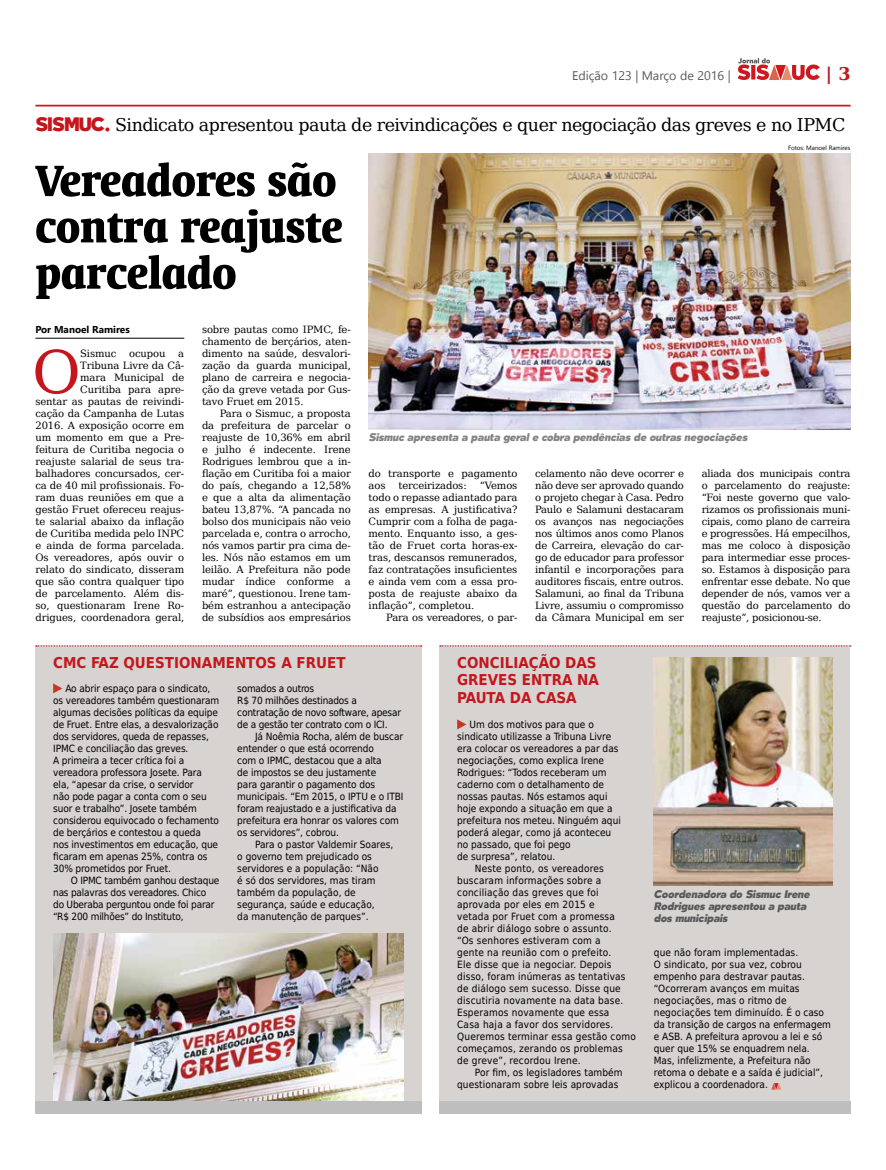
<style>
.page{position:relative;width:886px;height:1170px;background:#fff}
.page>*{position:absolute;margin:0;border:0;box-sizing:border-box;transform-origin:0 0}
.t1{font:59.38px "DejaVu Serif";color:#c4161c}
.t2{font:700 condensed 50px/46.2px "Oranda BT";color:#000}
.t3{font:17.5px "DejaVu Serif";letter-spacing:-.03em;color:#000}
.t4{font:700 17.5px "DejaVu Serif";color:#c4161c}
.t5{font:700 15px/17.5px "DejaVu Sans Condensed";color:#c4161c}
.t6{font:12.5px "Khmer UI";color:#58595b}
.t7{font:10px/12px "DejaVu Serif";letter-spacing:-.01em;color:#000;text-align:justify}
.t8{font:10px/12px "DejaVu Sans Condensed";color:#000}
.t9{font:10px "DejaVu Sans Condensed";letter-spacing:.02em;color:#000}
.t10{font:10px/12px "DejaVu Sans Condensed";letter-spacing:-.02em;color:#000}
.t11{font:italic 900 10px/12px "Tabarra";letter-spacing:-.225em;color:#58595b}
.t12{font:italic 900 10px "Tabarra";letter-spacing:-.225em;color:#808285}
.t13{font:700 10px "Khmer UI";color:#000}
.t14{font:6.25px "Khmer UI";color:#000}
.s1{font-family:"Tabarra";font-weight:900;color:#c4161c}
</style>
<div class="page">
<svg style="left:737px;top:58px;width:83px;height:22px"></svg>
<div style="left:35px;top:645px;width:386px;height:456px;background:#d6d3d1"></div>
<div style="left:439px;top:645px;width:411px;height:456px;background:#d6d3d1"></div>
<img style="left:53px;top:933px;width:351px;height:168px">
<hr style="left:35px;top:338px;width:149px;height:1px;background:#000">
<hr style="left:35px;top:105px;width:815px;height:1px;background:#ce171e">
<div style="left:35px;top:1101px;width:387px;height:12px;background:#bcbec0"></div>
<svg style="left:36px;top:645px;width:386px;height:1px"></svg>
<svg style="left:440px;top:645px;width:411px;height:1px"></svg>
<svg style="left:53px;top:683px;width:9px;height:10px"></svg>
<svg style="left:457px;top:719px;width:9px;height:10px"></svg>
<svg style="left:771px;top:1083px;width:10px;height:6px"></svg>
<img style="left:369px;top:153px;width:481px;height:276px">
<img style="left:654px;top:657px;width:179px;height:228px">
<div style="left:439px;top:1101px;width:411px;height:12px;background:#bcbec0"></div>
<p class="t6" style="left:572px;top:68px;width:160px">Edição 123 | Março de 2016 |</p>
<h3 class="t4" style="left:826px;top:58px;width:26px">| 3</h3>
<h3 class="t3" style="left:35px;top:109px;width:811px"><span class="s1">SISMUC.</span> Sindicato apresentou pauta de reivindicações e quer negociação das greves e no IPMC</h3>
<h2 class="t2" style="left:35px;top:156px;width:309px">Vereadores são contra reajuste parcelado</h2>
<p class="t14" style="left:788px;top:144px;width:64px">Fotos: Manoel Ramires</p>
<p class="t13" style="left:35px;top:324px;width:96px">Por Manoel Ramires</p>
<h1 class="t1" style="left:32px;top:319px;width:50px">O</h1>
<p class="t7" style="left:80px;top:347px;width:38px">Sismuc</p>
<p class="t7" style="left:129px;top:347px;width:38px">ocupou</p>
<p class="t7" style="left:35px;top:347px;width:150px;text-align:right">a<br>Tribuna Livre da Câ-<br>mara Municipal de<br>Curitiba para apre-<br>sentar as pautas de reivindi&shy;cação da Campanha de Lutas<br>2016. A exposição ocorre em um momento em que a Pre&shy;feitura de Curitiba negocia o reajuste salarial de seus tra&shy;balhadores concursados, cer&shy;ca de 40 mil profissionais. Fo&shy;ram duas reuniões em que a gestão Fruet ofereceu reajus&shy;te salarial abaixo da inflação de Curitiba medida pelo INPC e ainda de forma parcelada.<br>Os vereadores, após ouvir o relato do sindicato, disseram que são contra qualquer tipo de parcelamento. Além dis&shy;so, questionaram Irene Ro&shy;drigues, coordenadora geral,</p>
<p class="t7" style="left:202px;top:323px;width:150px">sobre pautas como IPMC, fe&shy;chamento de berçários, aten&shy;dimento na saúde, desvalori&shy;zação da guarda municipal, plano de carreira e negocia&shy;ção da greve vetada por Gus&shy;tavo Fruet em 2015.</p>
<p class="t7" style="left:202px;top:407px;width:150px;text-indent:18px">Para o Sismuc, a proposta da prefeitura de parcelar o reajuste de 10,36% em abril e julho é indecente. Irene Rodrigues lembrou que a in&shy;flação em Curitiba foi a maior do país, chegando a 12,58% e que a alta da alimentação bateu 13,87%. “A pancada no bolso dos municipais não veio parcelada e, contra o arrocho, nós vamos partir pra cima de&shy;les. Nós não estamos em um leilão. A Prefeitura não pode mudar índice conforme a maré”, questionou. Irene tam&shy;bém estranhou a antecipação de subsídios aos empresários</p>
<p class="t12" style="left:369px;top:431px;width:382px">Sismuc apresenta a pauta geral e cobra pendências de outras negociações</p>
<p class="t7" style="left:369px;top:467px;width:150px">do transporte e pagamento aos</p>
<p class="t7" style="left:398px;top:479px;width:70px">terceirizados:</p>
<p class="t7" style="left:369px;top:479px;width:150px;text-indent:111px">“Vemos todo o repasse adiantado para as empresas. A justificativa?<br>Cumprir com a folha de paga&shy;mento. Enquanto isso, a ges&shy;tão de Fruet corta horas-ex&shy;tras, descansos remunerados, faz contratações insuficientes e ainda vem com a essa pro&shy;posta de reajuste abaixo da inflação”, completou.</p>
<p class="t7" style="left:386px;top:611px;width:133px">Para os vereadores, o par-</p>
<p class="t7" style="left:535px;top:467px;width:150px">celamento não deve ocorrer e não deve ser aprovado quando o projeto chegar à Casa. Pedro Paulo e Salamuni destacaram os avanços nas negociações nos últimos anos como Planos de Carreira, elevação do car&shy;go de educador para professor infantil e incorporações para auditores fiscais, entre outros.<br>Salamuni, ao final da Tribuna Livre, assumiu o compromisso da Câmara Municipal em ser</p>
<p class="t7" style="left:702px;top:467px;width:150px">aliada dos municipais contra o parcelamento do reajuste: “Foi neste governo que valo&shy;rizamos os profissionais muni&shy;cipais, como plano de carreira e progressões. Há empecilhos, mas me coloco à disposição para intermediar esse proces&shy;so. Estamos à disposição para enfrentar esse debate. No que depender de nós, vamos ver a questão do parcelamento do reajuste”, posicionou-se.</p>
<h3 class="t5" style="left:53px;top:653px;width:294px">CMC FAZ QUESTIONAM ENTOS A F RUET</h3>
<p class="t8" style="left:53px;top:682px;width:168px;text-indent:12px">Ao abrir espaço para o sindicato, os vereadores também questionaram algumas decisões políticas da equipe de Fruet. Entre elas, a desvalorização dos servidores, queda de repasses, IPMC e conciliação das greves.<br>A primeira a tecer crítica foi a vereadora professora Josete. Para ela, “apesar da crise, o servidor<br>não pode pagar a conta com o seu suor e trabalho”. Josete também considerou equivocado o fechamento de berçários e contestou a queda nos investimentos em educação, que ficaram em apenas 25%, contra os 30% prometidos por Fruet.</p>
<p class="t10" style="left:53px;top:874px;width:168px;text-indent:18px">O IPMC também ganhou destaque nas palavras dos vereadores. Chico do Uberaba perguntou onde foi parar “R$ 200 milhões” do Instituto,</p>
<p class="t10" style="left:237px;top:682px;width:165px">somados a outros<br>R$ 70 milhões destinados a contratação de novo software, apesar de a gestão ter contrato com o ICI.</p>
<p class="t8" style="left:237px;top:730px;width:168px;text-indent:18px">Já Noêmia Rocha, além de buscar entender o que está ocorrendo<br>com o IPMC, destacou que a alta<br>de impostos se deu justamente<br>para garantir o pagamento dos municipais. “Em 2015, o IPTU e o ITBI foram reajustado e a justificativa da prefeitura era honrar os valores com os servidores”, cobrou.</p>
<p class="t8" style="left:237px;top:838px;width:157px;text-indent:18px">Para o pastor Valdemir Soares, o governo tem prejudicado os servidores e a população: “Não<br>é só dos servidores, mas tiram também da população, de segurança, saúde e educação,<br>da manutenção de parques”.</p>
<h3 class="t5" style="left:457px;top:653px;width:143px">CONCILIAÇÃO DAS<br>GREVES ENTRA NA<br>PAUTA DA CASA</h3>
<p class="t8" style="left:470px;top:718px;width:126px">Um dos motivos para que o</p>
<p class="t8" style="left:457px;top:730px;width:156px">sindicato utilizasse a Tribuna Livre</p>
<p class="t8" style="left:457px;top:742px;width:163px">era colocar os vereadores a par das</p>
<p class="t8" style="left:457px;top:754px;width:148px">negociações, como explica Irene</p>
<p class="t8" style="left:457px;top:766px;width:151px">Rodrigues: “Todos receberam um</p>
<p class="t8" style="left:457px;top:778px;width:148px">caderno com o detalhamento de</p>
<p class="t8" style="left:457px;top:790px;width:152px">nossas pautas. Nós estamos aqui</p>
<p class="t8" style="left:457px;top:802px;width:157px">hoje expondo a situação em que a</p>
<p class="t8" style="left:457px;top:814px;width:165px">prefeitura nos meteu. Ninguém aqui</p>
<p class="t8" style="left:457px;top:826px;width:156px">poderá alegar, como já aconteceu</p>
<p class="t8" style="left:457px;top:838px;width:115px">no passado, que foi pego</p>
<p class="t8" style="left:457px;top:850px;width:100px">de surpresa”, relatou.</p>
<p class="t9" style="left:475px;top:860px;width:130px">Neste ponto, os vereadores</p>
<p class="t9" style="left:457px;top:872px;width:146px">buscaram informações sobre a</p>
<p class="t9" style="left:457px;top:884px;width:143px">conciliação das greves que foi</p>
<p class="t9" style="left:457px;top:896px;width:139px">aprovada por eles em 2015 e</p>
<p class="t9" style="left:457px;top:908px;width:159px">vetada por Fruet com a promessa</p>
<p class="t9" style="left:457px;top:920px;width:156px">de abrir diálogo sobre o assunto.</p>
<p class="t9" style="left:457px;top:932px;width:145px">“Os senhores estiveram com a</p>
<p class="t9" style="left:457px;top:944px;width:155px">gente na reunião com o prefeito.</p>
<p class="t9" style="left:457px;top:956px;width:156px">Ele disse que ia negociar. Depois</p>
<p class="t9" style="left:457px;top:968px;width:170px">disso, foram inúmeras as tentativas</p>
<p class="t9" style="left:457px;top:980px;width:165px">de diálogo sem sucesso. Disse que</p>
<p class="t9" style="left:457px;top:992px;width:168px">discutiria novamente na data base.</p>
<p class="t9" style="left:457px;top:1004px;width:154px">Esperamos novamente que essa</p>
<p class="t9" style="left:457px;top:1016px;width:158px">Casa haja a favor dos servidores.</p>
<p class="t9" style="left:457px;top:1028px;width:180px">Queremos terminar essa gestão como</p>
<p class="t9" style="left:457px;top:1040px;width:167px">começamos, zerando os problemas</p>
<p class="t9" style="left:457px;top:1052px;width:125px">de greve”, recordou Irene.</p>
<p class="t8" style="left:475px;top:1066px;width:149px">Por fim, os legisladores também</p>
<p class="t8" style="left:457px;top:1078px;width:163px">questionaram sobre leis aprovadas</p>
<p class="t11" style="left:654px;top:887px;width:160px">Coordenadora do Sismuc Irene<br>Rodrigues apresentou a pauta dos municipais</p>
<p class="t8" style="left:654px;top:946px;width:179px">que não foram implementadas.<br>O sindicato, por sua vez, cobrou empenho para destravar pautas. “Ocorreram avanços em muitas negociações, mas o ritmo de negociações tem diminuído. É o caso da transição de cargos na enfermagem e ASB. A prefeitura aprovou a lei e só quer que 15% se enquadrem nela.<br>Mas, infelizmente, a Prefeitura não retoma o debate e a saída é judicial”, explicou a coordenadora.</p>
</div>
